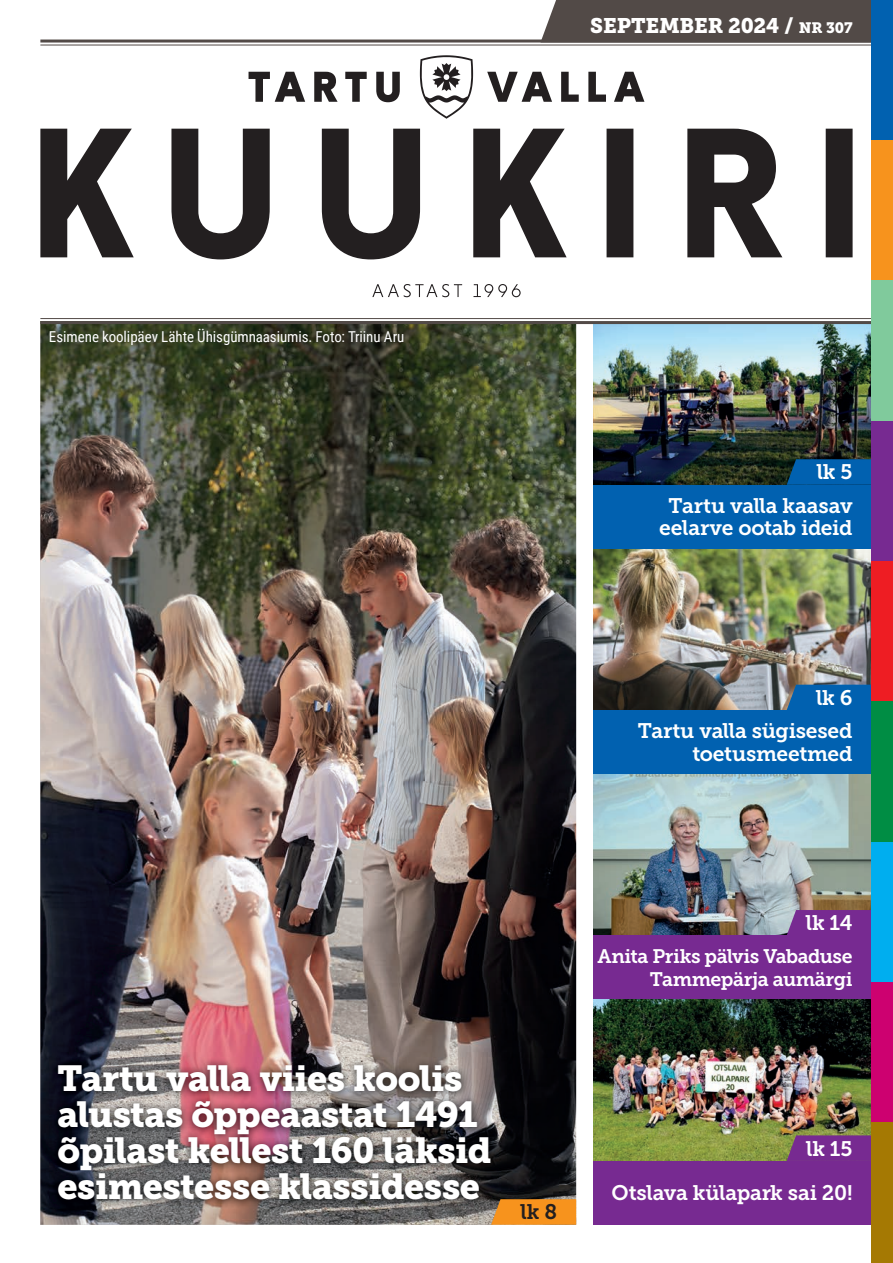
<style>
.page{position:relative;width:893px;height:1263px;background:#fff}
.page>*{position:absolute;margin:0;border:0;box-sizing:border-box;transform-origin:0 0}
.t1{font:36px/36px "Museo Slab 900";letter-spacing:-.015em;color:#fff}
.t2{font:21px/22.5px "Museo Slab 700";letter-spacing:-.01em;color:#fff;text-align:center}
.t3{font:21px "Museo Slab 900";letter-spacing:-.01em;color:#fff}
.t4{font:21px "Museo Slab 700";color:#231f20}
.t5{font:19.5px/22.5px "Museo Slab 700";letter-spacing:-.02em;color:#fff;text-align:right}
.t6{font:15px "Roboto Condensed";letter-spacing:-.005em;color:#fff}
.s1{font-size:15px}
</style>
<div class="page">
<img style="left:593px;top:999px;width:279px;height:162px">
<img style="left:593px;top:774px;width:279px;height:161px">
<img style="left:593px;top:549px;width:279px;height:161px">
<img style="left:593px;top:324px;width:279px;height:161px">
<img style="left:40px;top:324px;width:536px;height:901px">
<img style="left:50px;top:1057px;width:449px;height:151px">
<div style="left:593px;top:935px;width:279px;height:64px;background:#772a91"></div>
<svg style="left:787px;top:910px;width:85px;height:25px;background:#793495"></svg>
<div style="left:593px;top:485px;width:279px;height:64px;background:#0161b0"></div>
<svg style="left:787px;top:459px;width:85px;height:26px;background:#035ba4"></svg>
<div style="left:593px;top:710px;width:279px;height:64px;background:#0161b0"></div>
<div style="left:787px;top:685px;width:85px;height:25px;background:#0161b0"></div>
<div style="left:593px;top:1161px;width:279px;height:64px;background:#772a91"></div>
<svg style="left:787px;top:1135px;width:85px;height:26px;background:#783289"></svg>
<svg style="left:491px;top:1199px;width:85px;height:26px;background:#ed9022"></svg>
<div style="left:540px;top:0;width:332px;height:40px;background:#524a47"></div>
<hr style="left:40px;top:40px;width:853px;height:3px;background:#524a47">
<hr style="left:40px;top:45px;width:853px;height:1px;background:#524a47">
<svg style="left:40px;top:55px;width:813px;height:242px"></svg>
<hr style="left:40px;top:318px;width:853px;height:1px;background:#524a47">
<hr style="left:40px;top:321px;width:853px;height:3px;background:#524a47">
<div style="left:872px;top:0;width:21px;height:140px;background:#0161b0"></div>
<div style="left:872px;top:140px;width:21px;height:141px;background:#f7931d"></div>
<div style="left:872px;top:421px;width:21px;height:140px;background:#772a91"></div>
<div style="left:872px;top:561px;width:21px;height:141px;background:#ee1d23"></div>
<div style="left:872px;top:702px;width:21px;height:140px;background:#008d44"></div>
<div style="left:872px;top:842px;width:21px;height:140px;background:#00aeef"></div>
<div style="left:872px;top:982px;width:21px;height:141px;background:#cd0170"></div>
<div style="left:872px;top:1123px;width:21px;height:140px;background:#a57903"></div>
<div style="left:872px;top:281px;width:21px;height:140px;background:#80ca9c"></div>
<p class="t3" style="left:590px;top:13px;width:264px">SEPTEMBER 2024 / <span class="s1">NR 307</span></p>
<p class="t6" style="left:49px;top:326px;width:357px">Esimene koolipäev Lähte Ühisgümnaasiumis. Foto: Triinu Aru</p>
<p class="t2" style="left:817px;top:461px;width:37px">lk 5</p>
<p class="t2" style="left:659px;top:494px;width:195px">Tartu valla kaasav eelarve ootab ideid</p>
<p class="t2" style="left:816px;top:686px;width:38px">lk 6</p>
<p class="t2" style="left:638px;top:720px;width:216px;text-align:right">Tartu valla sügisesed toetusmeetmed</p>
<h1 class="t1" style="left:57px;top:1061px;width:436px">Tartu valla viies koolis alustas õppeaastat 1491 õpilast kellest 160 läksid esimestesse klassidesse</h1>
<p class="t4" style="left:520px;top:1200px;width:38px">lk 8</p>
<p class="t2" style="left:806px;top:912px;width:48px">lk 14</p>
<p class="t5" style="left:597px;top:945px;width:257px">Anita Priks pälvis Vabaduse<br>Tammepärja aumärgi</p>
<p class="t2" style="left:806px;top:1137px;width:48px">lk 15</p>
<p class="t2" style="left:612px;top:1182px;width:242px">Otslava külapark sai 20!</p>
</div>
